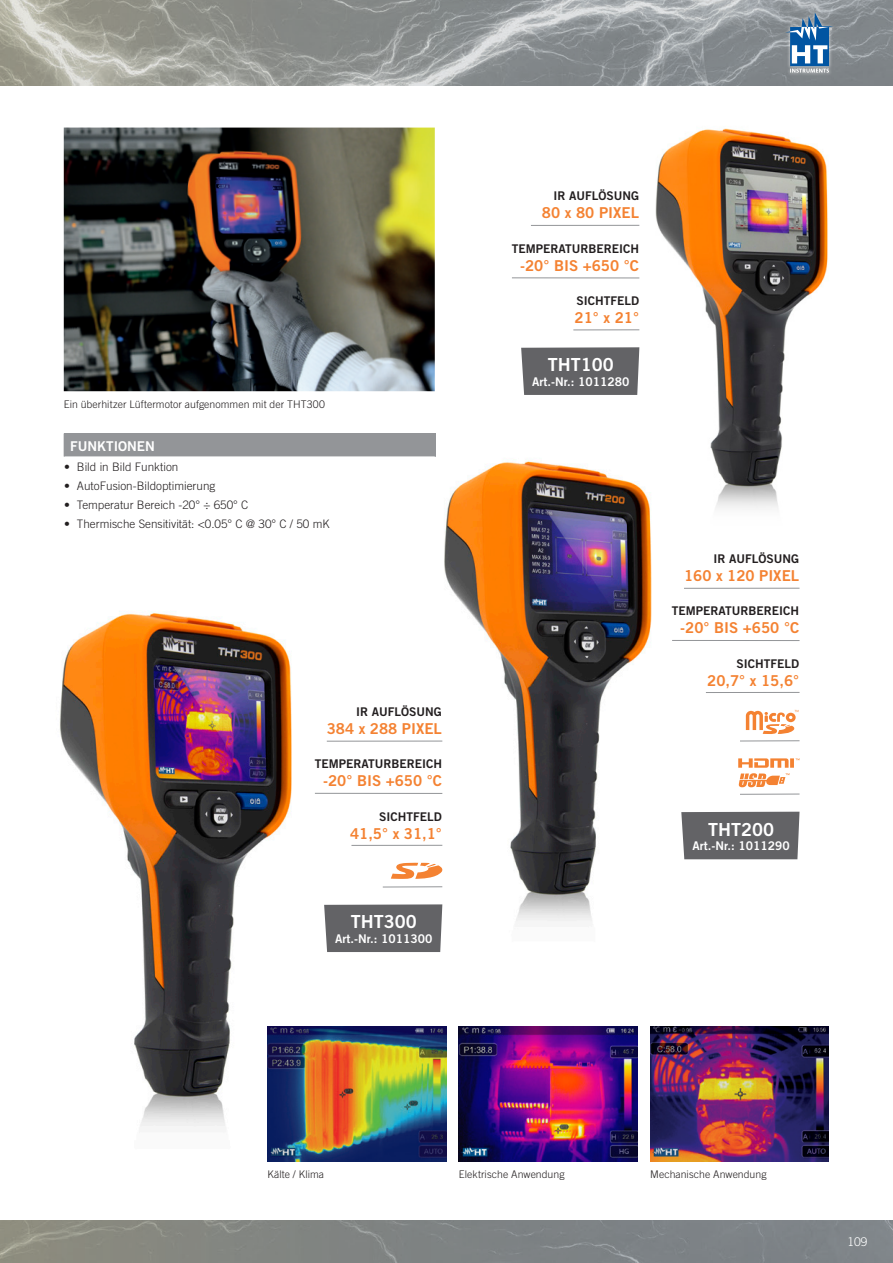
<style>
.page{position:relative;width:893px;height:1263px;background:#fff}
.page>*{position:absolute;margin:0;border:0;box-sizing:border-box;transform-origin:0 0}
.t1{font:18px "Trade Gothic LT Bold Two";color:#fff}
.t2{font:15px "Trade Gothic LT Bold Two";color:#f48232}
.t3{font:13.5px "Trade Gothic LT Bold Two";color:#fff}
.t4{font:12px "Trade Gothic LT Bold Two";color:#231f20}
.t5{font:12px "Trade Gothic LT Bold Two";color:#fff}
.t6{font:300 12px "Trade Gothic LT";color:#fff}
.t7{font:300 11.7px "Trade Gothic LT";color:#231f20}
.t8{font:300 10.5px "Trade Gothic LT";letter-spacing:.005em;color:#231f20}
</style>
<div class="page">
<img style="left:60px;top:611px;width:360px;height:551px">
<img style="left:346px;top:460px;width:420px;height:495px">
<img style="left:652px;top:128px;width:176px;height:408px">
<div style="left:64px;top:433px;width:371px;height:24px;background:#939598"></div>
<hr style="left:64px;top:456px;width:372px;height:1px;background:#fff">
<hr style="left:64px;top:476px;width:371px;height:1px;background:#fff">
<svg style="left:435px;top:433px;width:1px;height:23px"></svg>
<img style="left:0;top:1220px;width:893px;height:43px">
<img style="left:0;top:0;width:893px;height:85px">
<div style="left:782px;top:10px;width:54px;height:66px;background:#fff;opacity:.6"></div>
<svg style="left:785px;top:12px;width:48px;height:61px;background:#6f92b2"></svg>
<img style="left:459px;top:1027px;width:178px;height:134px">
<img style="left:267px;top:1027px;width:179px;height:134px">
<img style="left:650px;top:1027px;width:179px;height:134px">
<div style="left:521px;top:347px;width:118px;height:48px;background:#636366"></div>
<hr style="left:573px;top:329px;width:66px;height:1px;background:#939598">
<hr style="left:512px;top:277px;width:127px;height:1px;background:#939598">
<hr style="left:531px;top:225px;width:108px;height:1px;background:#939598">
<div style="left:681px;top:812px;width:118px;height:47px;background:#636366"></div>
<hr style="left:706px;top:692px;width:93px;height:1px;background:#939598">
<svg style="left:746px;top:710px;width:52px;height:24px"></svg>
<hr style="left:740px;top:740px;width:59px;height:1px;background:#939598">
<svg style="left:738px;top:758px;width:61px;height:29px"></svg>
<hr style="left:740px;top:794px;width:59px;height:1px;background:#939598">
<hr style="left:672px;top:640px;width:127px;height:1px;background:#939598">
<hr style="left:684px;top:588px;width:115px;height:1px;background:#939598">
<div style="left:324px;top:904px;width:118px;height:48px;background:#636366"></div>
<hr style="left:351px;top:845px;width:91px;height:1px;background:#939598">
<hr style="left:315px;top:793px;width:127px;height:1px;background:#939598">
<hr style="left:327px;top:741px;width:115px;height:1px;background:#939598">
<svg style="left:391px;top:863px;width:52px;height:16px"></svg>
<hr style="left:383px;top:886px;width:59px;height:1px;background:#939598">
<img style="left:64px;top:128px;width:371px;height:263px">
<p class="t8" style="left:64px;top:398px;width:263px">Ein überhitzer Lüftermotor aufgenommen mit der THT300</p>
<p class="t3" style="left:70px;top:437px;width:86px">FUNKTIONEN</p>
<p class="t7" style="left:64px;top:460px;width:116px">• Bild in Bild Funktion</p>
<p class="t7" style="left:64px;top:479px;width:153px">• AutoFusion-Bildoptimierung</p>
<p class="t7" style="left:64px;top:498px;width:186px">• Temperatur Bereich -20° ÷ 650° C</p>
<p class="t7" style="left:64px;top:517px;width:267px">• Thermische Sensitivität: &lt;0.05° C @ 30° C / 50 mK</p>
<p class="t4" style="left:356px;top:704px;width:87px">IR AUFLÖSUNG</p>
<p class="t2" style="left:327px;top:719px;width:117px">384 x 288 PIXEL</p>
<p class="t4" style="left:315px;top:756px;width:129px">TEMPERATURBEREICH</p>
<p class="t2" style="left:323px;top:772px;width:120px">-20° BIS +650 °C</p>
<p class="t4" style="left:379px;top:809px;width:64px">SICHTFELD</p>
<p class="t2" style="left:350px;top:824px;width:93px">41,5° x 31,1°</p>
<h1 class="t1" style="left:351px;top:911px;width:68px">THT300</h1>
<p class="t5" style="left:335px;top:931px;width:99px">Art.-Nr.: 1011300</p>
<p class="t4" style="left:553px;top:189px;width:87px">IR AUFLÖSUNG</p>
<p class="t2" style="left:542px;top:204px;width:99px">80 x 80 PIXEL</p>
<p class="t4" style="left:512px;top:241px;width:129px">TEMPERATURBEREICH</p>
<p class="t2" style="left:520px;top:256px;width:120px">-20° BIS +650 °C</p>
<p class="t4" style="left:576px;top:293px;width:64px">SICHTFELD</p>
<p class="t2" style="left:574px;top:308px;width:66px">21° x 21°</p>
<h1 class="t1" style="left:548px;top:354px;width:68px">THT100</h1>
<p class="t5" style="left:532px;top:374px;width:99px">Art.-Nr.: 1011280</p>
<p class="t4" style="left:713px;top:551px;width:87px">IR AUFLÖSUNG</p>
<p class="t2" style="left:684px;top:567px;width:117px">160 x 120 PIXEL</p>
<p class="t4" style="left:672px;top:604px;width:129px">TEMPERATURBEREICH</p>
<p class="t2" style="left:680px;top:619px;width:120px">-20° BIS +650 °C</p>
<p class="t4" style="left:736px;top:656px;width:64px">SICHTFELD</p>
<p class="t2" style="left:707px;top:671px;width:93px">20,7° x 15,6°</p>
<h1 class="t1" style="left:708px;top:818px;width:68px">THT200</h1>
<p class="t5" style="left:692px;top:838px;width:99px">Art.-Nr.: 1011290</p>
<p class="t8" style="left:267px;top:1168px;width:58px">Kälte / Klima</p>
<p class="t8" style="left:459px;top:1168px;width:107px">Elektrische Anwendung</p>
<p class="t8" style="left:650px;top:1168px;width:118px">Mechanische Anwendung</p>
<p class="t6" style="left:847px;top:1234px;width:22px">109</p>
</div>
